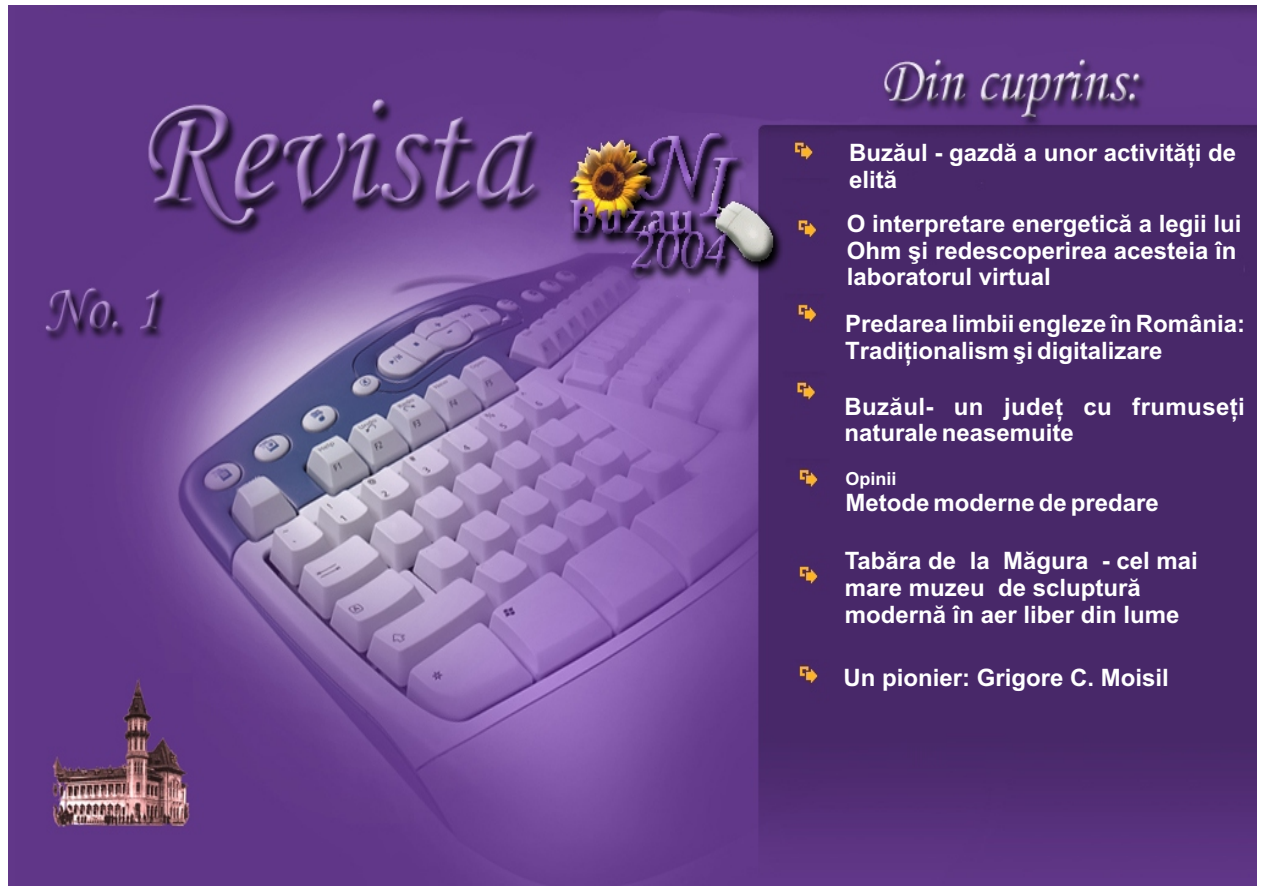
<style>
.page{position:relative;width:1263px;height:894px;background:#fff}
.page>*{position:absolute;margin:0;border:0;box-sizing:border-box;transform-origin:0 0}
.t1{font:700 24px/26.8px "Arial CE";color:#fff}
.t2{font:700 24px "Arial";color:#fff}
.t3{font:700 18px "Arial CE";color:#fff}
</style>
<div class="page">
<img style="left:8px;top:5px;width:1249px;height:880px">
<p class="t1" style="left:849px;top:141px;width:388px">Buzãul - gazdã a unor activitãþi de elitã</p>
<p class="t1" style="left:847px;top:212px;width:396px">O interpretare energeticã a legii lui<br>Ohm ºi redescoperirea acesteia în laboratorul virtual</p>
<p class="t1" style="left:845px;top:312px;width:402px">Predarea limbii engleze în România:<br>Tradiþionalism ºi digitalizare</p>
<p class="t1" style="left:844px;top:395px;width:402px">Buzãul- un judeþ cu frumuseþi naturale neasemuite</p>
<p class="t3" style="left:846px;top:472px;width:52px">Opinii</p>
<p class="t1" style="left:846px;top:491px;width:315px">Metode moderne de predare</p>
<p class="t1" style="left:845px;top:549px;width:355px">Tabãra de la Mãgura - cel mai mare muzeu de sclupturã modernã în aer liber din lume</p>
<p class="t2" style="left:844px;top:668px;width:327px">Un pionier: Grigore C. Moisil</p>
</div>
